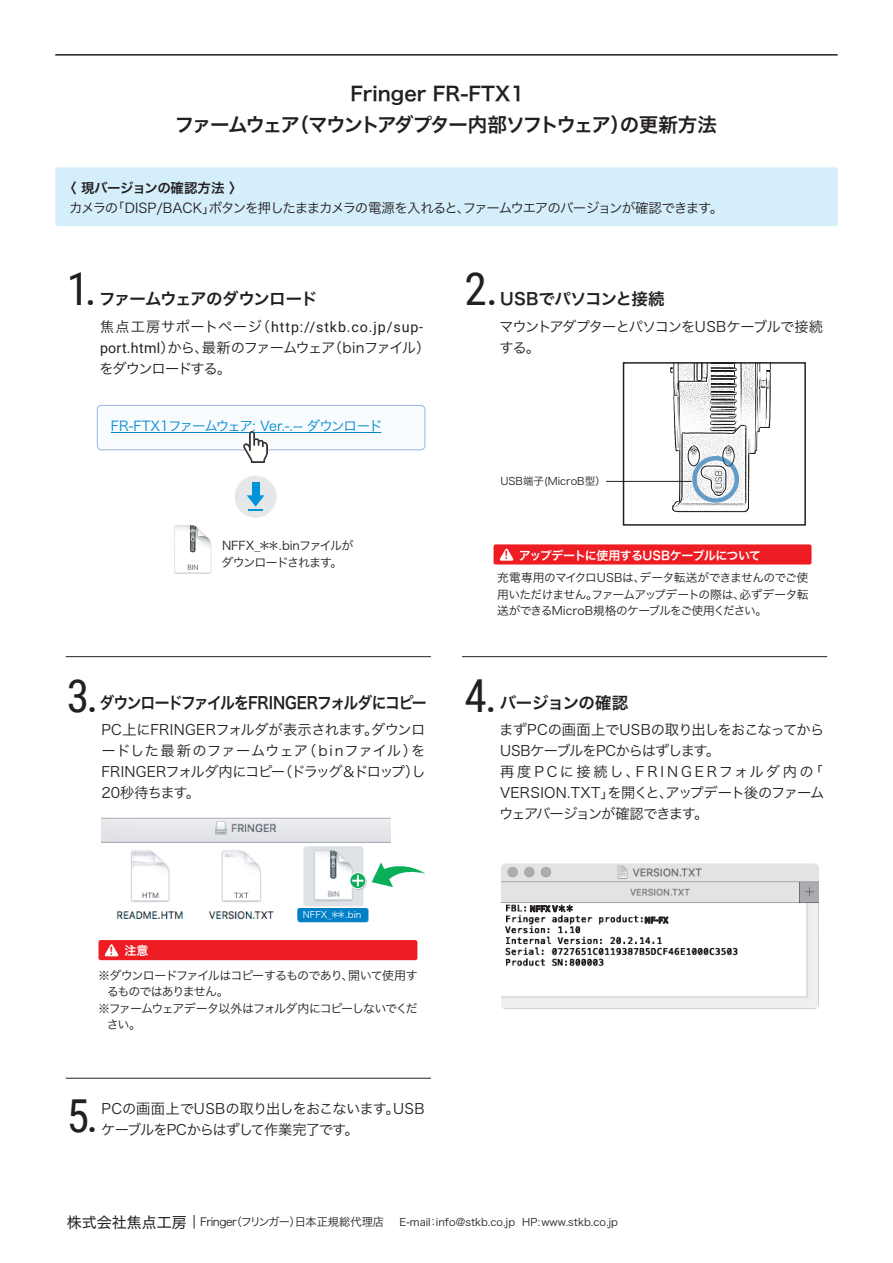
<style>
.page{position:relative;width:893px;height:1263px;background:#fff}
.page>*{position:absolute;margin:0;border:0;box-sizing:border-box;transform-origin:0 0}
.t1{font:45.45px "Roboto Condensed";color:#231f20}
.t2{font:19.5px/30.9px "Hiragino Sans W6";letter-spacing:-.06em;color:#231f20}
.t3{font:16.5px "Hiragino Sans W6";letter-spacing:-.07em;color:#231f20;scale:.9 1}
.t4{font:16.5px "Hiragino Sans W6";letter-spacing:-.05em;color:#231f20}
.t5{font:16.5px "Hiragino Sans W6";letter-spacing:-.03em;color:#231f20}
.t6{font:16.5px "Hiragino Sans W6";letter-spacing:-.025em;color:#231f20}
.t7{font:14.25px/21px "Hiragino Sans W3";letter-spacing:-.05em;color:#231f20;text-align:justify}
.t8{font:14.25px/21px "Hiragino Sans W3";letter-spacing:-.03em;color:#231f20}
.t9{font:14.25px/21px "Hiragino Sans W3";letter-spacing:-.085em;color:#231f20}
.t10{font:14.25px "Roboto";letter-spacing:.06em;color:#231f20}
.t11{font:14.25px/21px "Hiragino Sans W3";letter-spacing:-.07em;color:#231f20}
.t12{font:13.5px "Hiragino Sans W3";letter-spacing:-.075em;color:#231f20}
.t13{font:13.5px "Hiragino Sans W3";letter-spacing:-.08em;color:#0089cf}
.t14{font:13.5px "Hiragino Sans W6";letter-spacing:-.025em;color:#231f20}
.t15{font:12px/15.8px "Hiragino Sans W3";letter-spacing:-.08em;color:#231f20}
.t16{font:12px "Hiragino Sans W6";letter-spacing:-.04em;color:#fff}
.t17{font:11.7px/16.5px "Hiragino Sans W3";letter-spacing:-.05em;color:#231f20;text-align:justify}
.t18{font:11.25px "Hiragino Sans W3";letter-spacing:-.045em;color:#231f20}
.t19{font:10.5px "Hiragino Sans W3";color:#231f20}
.t20{font:700 9px "Oxanium";color:#231f20;scale:.9 1}
.t21{font:9px "Hiragino Sans W3";color:#fff}
.s1{font-family:"Hiragino Sans W3"}
.s2{font-family:"Roboto"}
.s3{font-family:"Arial Rounded MT Bold";font-size:11.55px;color:#ee1d23}
.s4{font-family:"Hiragino Sans W3";font-weight:400}
.s5{font-family:"Hiragino Sans W4";font-size:15px}
</style>
<div class="page">
<div style="left:97px;top:405px;width:328px;height:45px;background:#f9fcfe;border-radius:4px"></div>
<div style="left:97px;top:405px;width:328px;height:45px;border:1px solid #95b5de;border-radius:4px"></div>
<img style="left:101px;top:817px;width:289px;height:106px">
<hr style="left:55px;top:54px;width:783px;height:2px;background:#231f20">
<svg style="left:351px;top:874px;width:16px;height:16px"></svg>
<svg style="left:350px;top:873px;width:16px;height:16px"></svg>
<div style="left:350px;top:872px;width:16px;height:17px;border:1px solid #fff;border-radius:50%"></div>
<svg style="left:352px;top:875px;width:11px;height:11px"></svg>
<svg style="left:372px;top:860px;width:54px;height:27px"></svg>
<hr style="left:111px;top:432px;width:270px;height:1px;background:#0089cf">
<div style="left:494px;top:544px;width:318px;height:20px;background:#ee1d23;border-radius:2px"></div>
<svg style="left:499px;top:548px;width:15px;height:13px"></svg>
<hr style="left:66px;top:656px;width:365px;height:1px;background:#231f20">
<hr style="left:462px;top:656px;width:365px;height:1px;background:#231f20">
<hr style="left:66px;top:1078px;width:365px;height:1px;background:#231f20">
<div style="left:297px;top:908px;width:70px;height:13px;background:#0080c6;border-radius:2px"></div>
<img style="left:502px;top:864px;width:316px;height:145px">
<img style="left:243px;top:432px;width:25px;height:30px">
<img style="left:174px;top:525px;width:38px;height:49px">
<div style="left:235px;top:476px;width:42px;height:42px;background:#e6e7e9;border-radius:50%"></div>
<div style="left:252px;top:482px;width:7px;height:19px;background:#0095d9"></div>
<svg style="left:247px;top:495px;width:18px;height:16px"></svg>
<img style="left:662px;top:365px;width:109px;height:148px">
<div style="left:623px;top:362px;width:183px;height:164px;border:2px solid #231f20"></div>
<div style="left:692px;top:456px;width:47px;height:47px;border:4px solid #0464a7;border-radius:50%"></div>
<hr style="left:606px;top:481px;width:86px;height:1px;background:#231f20">
<div style="left:99px;top:940px;width:318px;height:20px;background:#ee1d23;border-radius:2px"></div>
<svg style="left:104px;top:944px;width:15px;height:12px"></svg>
<div style="left:650px;top:914px;width:30px;height:10px;background:#fff"></div>
<div style="left:534px;top:904px;width:53px;height:10px;background:#fff"></div>
<svg style="left:645px;top:917px;width:23px;height:6px"></svg>
<svg style="left:530px;top:905px;width:43px;height:7px"></svg>
<div style="left:55px;top:167px;width:783px;height:59px;background:#d4effb;border-radius:2px"></div>
<svg style="left:194px;top:1215px;width:1px;height:13px"></svg>
<h2 class="t2" style="left:175px;top:78px;width:543px;text-indent:175px">Fringer FR-FTX1<br>ファームウェア（マウントアダプター内部ソフトウェア）の更新方法</h2>
<p class="t14" style="left:63px;top:175px;width:181px">〈 現バージョンの確認方法 〉</p>
<p class="t12" style="left:69px;top:196px;width:656px">カメラの「DISP/BACK」ボタンを押したままカメラの電源を入れると、ファームウエアのバージョンが確認できます。</p>
<h1 class="t1" style="left:67px;top:257px;width:31px">1.</h1>
<h1 class="t1" style="left:464px;top:257px;width:35px">2.</h1>
<p class="t4" style="left:99px;top:284px;width:220px">ファームウェアのダウンロード</p>
<p class="t5" style="left:500px;top:284px;width:166px">USBでパソコンと接続</p>
<p class="t10" style="left:100px;top:317px;width:325px"><span class="s1">焦点工房サポートページ（</span>http://stkb.co.jp/sup-</p>
<p class="t9" style="left:99px;top:336px;width:332px"><span class="s2">port.html</span>）から、最新のファームウェア（binファイル）をダウンロードする。</p>
<p class="t13" style="left:111px;top:414px;width:273px">FR-FTX1ファームウェア: Ver.-.-- ダウンロード</p>
<p class="t15" style="left:222px;top:537px;width:133px;line-height:16.5px">NFFX_＊＊.binファイルがダウンロードされます。</p>
<p class="t11" style="left:499px;top:315px;width:325px">マウントアダプターとパソコンをUSBケーブルで接続する。</p>
<p class="t19" style="left:500px;top:471px;width:107px">USB端子(MicroB型）</p>
<p class="t16" style="left:505px;top:544px;width:258px"><span class="s3">!</span> アップデートに使用するUSBケーブルについて</p>
<p class="t17" style="left:497px;top:569px;width:313px">充電専用のマイクロUSBは、データ転送ができませんのでご使用いただけません。ファームアップデートの際は、必ずデータ転送ができるMicroB規格のケーブルをご使用ください。</p>
<h1 class="t1" style="left:67px;top:663px;width:33px">3.</h1>
<h1 class="t1" style="left:464px;top:663px;width:34px">4.</h1>
<p class="t3" style="left:100px;top:688px;width:365px">ダウンロードファイルをFRINGERフォルダにコピー</p>
<p class="t6" style="left:500px;top:688px;width:130px">バージョンの確認</p>
<p class="t7" style="left:101px;top:718px;width:326px">PC上にFRINGERフォルダが表示されます。ダウンロードした最新のファームウェア（binファイル）をFRINGERフォルダ内にコピー（ドラッグ＆ドロップ）し20秒待ちます。</p>
<p class="t8" style="left:499px;top:718px;width:327px">まずPCの画面上でUSBの取り出しをおこなってから<br>USBケーブルをPCからはずします。<br>再度PCに接続し、FRINGERフォルダ内の「<br>VERSION.TXT」を開くと、アップデート後のファームウェアバージョンが確認できます。</p>
<p class="t21" style="left:303px;top:907px;width:60px">NFFX_＊＊.bin</p>
<p class="t16" style="left:110px;top:940px;width:40px"><span class="s3">!</span> 注意</p>
<p class="t15" style="left:107px;top:967px;width:313px;text-indent:-9px">※ダウンロードファイルはコピーするものであり、開いて使用するものではありません。</p>
<p class="t15" style="left:107px;top:1000px;width:312px;text-indent:-9px">※ファームウェアデータ以外はフォルダ内にコピーしないでください。</p>
<h1 class="t1" style="left:67px;top:1084px;width:33px">5.</h1>
<p class="t7" style="left:101px;top:1097px;width:325px">PCの画面上でUSBの取り出しをおこないます。USBケーブルをPCからはずして作業完了です。</p>
<p class="t20" style="left:530px;top:903px;width:50px">NFFX V<span class="s4">＊.＊</span></p>
<p class="t20" style="left:645px;top:914px;width:28px">NF-FX</p>
<p class="t18" style="left:67px;top:1212px;width:319px"><span class="s5">株式会社焦点工房</span> Fringer（フリンガー）日本正規総代理店</p>
<p class="t19" style="left:399px;top:1213px;width:220px">E-mail：info@stkb.co.jp HP:www.stkb.co.jp</p>
</div>
